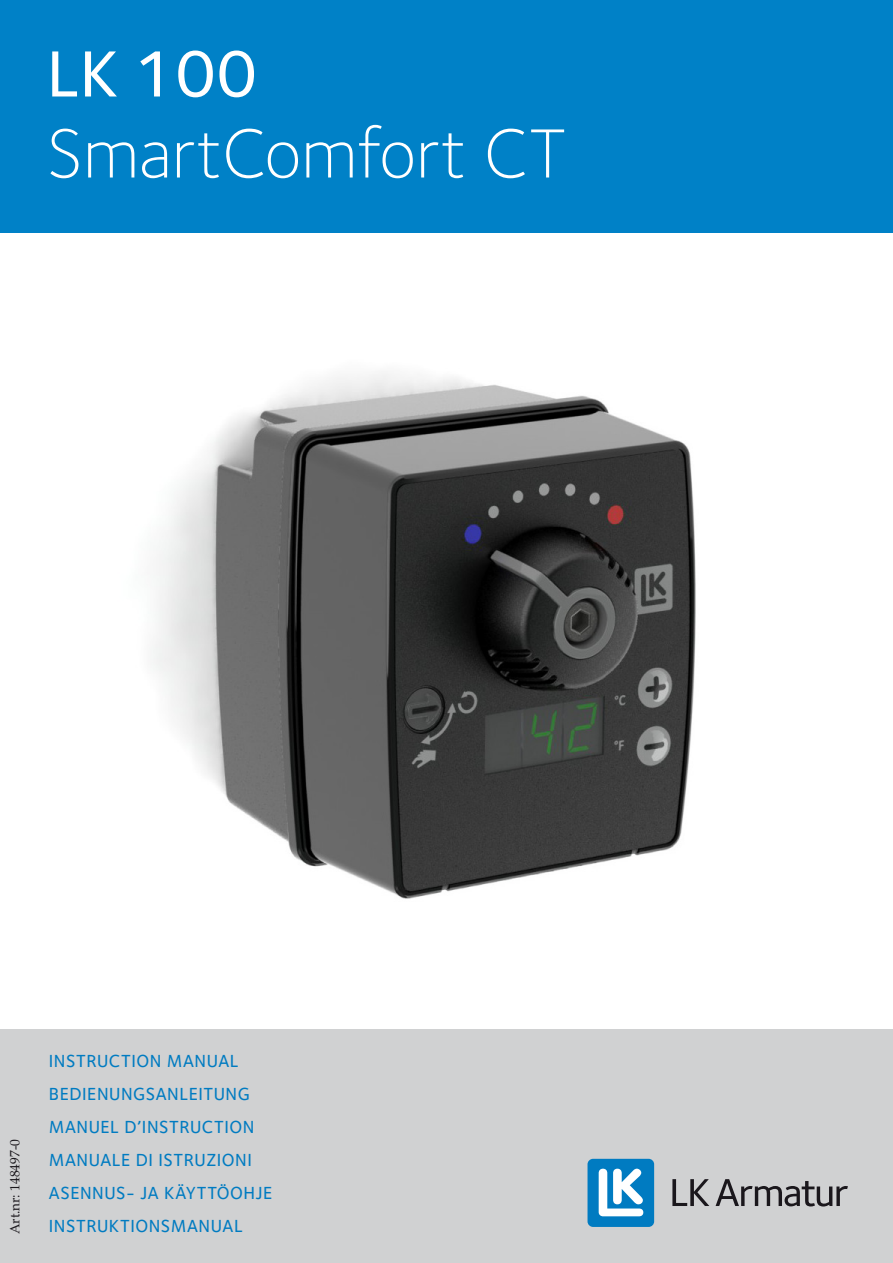
<style>
.page{position:relative;width:893px;height:1263px;background:#fff}
.page>*{position:absolute;margin:0;border:0;box-sizing:border-box;transform-origin:0 0}
.t1{font:300 72px "Foundry Sterling";color:#fff}
.t2{font:500 67.5px "Foundry Sterling";color:#fff}
.t3{font:18px/33px "Foundry Sterling Medium OSF";letter-spacing:.03em;color:#007bc1}
.t4{font:13.5px "Palatino LT Std";color:#1a171c}
</style>
<div class="page">
<div style="left:0;top:0;width:893px;height:232px;background:#0081c7"></div>
<div style="left:0;top:1029px;width:893px;height:234px;background:#d0d1d2"></div>
<svg style="left:672px;top:1179px;width:37px;height:27px"></svg>
<svg style="left:716px;top:1179px;width:132px;height:27px"></svg>
<div style="left:587px;top:1159px;width:67px;height:68px;background:#007bc1;border-radius:6px"></div>
<svg style="left:599px;top:1169px;width:44px;height:47px"></svg>
<img style="left:152px;top:373px;width:544px;height:526px">
<h2 class="t2" style="left:47px;top:34px;width:212px">LK 100</h2>
<h1 class="t1" style="left:47px;top:112px;width:521px">SmartComfort CT</h1>
<p class="t4" style="left:7px;top:1234px;width:97px;rotate:-90deg">Art.nr: 148497-0</p>
<p class="t3" style="left:49px;top:1044px;width:225px">INSTRUCTION MANUAL<br>BEDIENUNGSANLEITUNG<br>MANUEL D’INSTRUCTION<br>MANUALE DI ISTRUZIONI<br>ASENNUS- JA KÄYTTÖOHJE</p>
<p class="t3" style="left:49px;top:1209px;width:195px">INSTRUKTIONSMANUAL</p>
</div>
